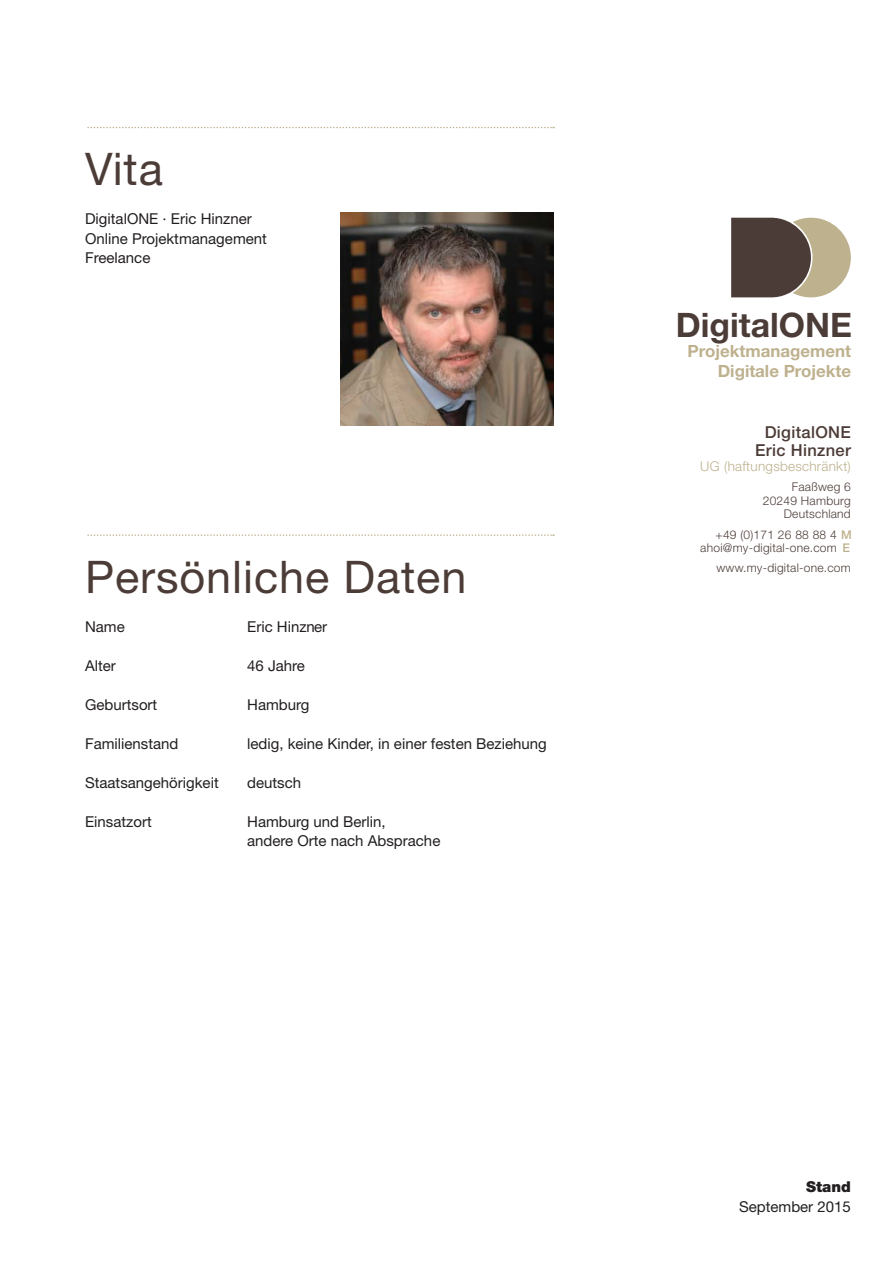
<style>
.page{position:relative;width:893px;height:1263px;background:#fff}
.page>*{position:absolute;margin:0;border:0;box-sizing:border-box;transform-origin:0 0}
.t1{font:45px "Helvetica Neue";letter-spacing:.02em;color:#4c3c37}
.t2{font:700 33.75px "Helvetica Neue";color:#4c3c37}
.t3{font:700 16.8px/20px "Helvetica Neue";color:#beb18e;text-align:right}
.t4{font:500 16.5px/18px "Helvetica Neue";letter-spacing:.02em;color:#4c3c37;text-align:center}
.t5{font:15px/19.5px "Helvetica Neue";color:#231f20}
.t6{font:900 15px "Helvetica Neue";color:#231f20}
.t7{font:300 13.5px "Helvetica Neue";letter-spacing:.02em;color:#beb18e}
.t8{font:300 12px/13.5px "Helvetica Neue";letter-spacing:.02em;color:#4c3c37;text-align:right}
.t9{font:500 12px "Helvetica Neue";color:#beb18e}
.s1{font-weight:500;color:#beb18e}
</style>
<div class="page">
<svg style="left:88px;top:534px;width:466px;height:2px"></svg>
<svg style="left:88px;top:127px;width:466px;height:1px"></svg>
<img style="left:340px;top:213px;width:213px;height:212px">
<svg style="left:792px;top:218px;width:58px;height:79px"></svg>
<div style="left:731px;top:218px;width:80px;height:79px;background:#4c3c37;border-radius:40px"></div>
<h1 class="t1" style="left:85px;top:153px;width:79px">Vita</h1>
<p class="t5" style="left:85px;top:211px;width:183px">DigitalONE · Eric Hinzner<br>Online Projektmanagement<br>Freelance</p>
<h1 class="t1" style="left:85px;top:561px;width:383px">Persönliche Daten</h1>
<p class="t5" style="left:85px;top:618px;width:41px">Name</p>
<p class="t5" style="left:247px;top:618px;width:81px">Eric Hinzner</p>
<p class="t5" style="left:85px;top:657px;width:32px">Alter</p>
<p class="t5" style="left:247px;top:657px;width:59px">46 Jahre</p>
<p class="t5" style="left:85px;top:696px;width:74px">Geburtsort</p>
<p class="t5" style="left:247px;top:696px;width:64px">Hamburg</p>
<p class="t5" style="left:85px;top:735px;width:95px">Familienstand</p>
<p class="t5" style="left:247px;top:735px;width:301px">ledig, keine Kinder, in einer festen Beziehung</p>
<p class="t5" style="left:85px;top:774px;width:135px">Staatsangehörigkeit</p>
<p class="t5" style="left:247px;top:774px;width:55px">deutsch</p>
<p class="t5" style="left:85px;top:813px;width:68px">Einsatzort</p>
<p class="t5" style="left:247px;top:813px;width:195px">Hamburg und Berlin,<br>andere Orte nach Absprache</p>
<h2 class="t2" style="left:675px;top:313px;width:178px">DigitalONE</h2>
<p class="t3" style="left:687px;top:343px;width:165px">Projektmanagement<br>Digitale Projekte</p>
<p class="t4" style="left:755px;top:425px;width:97px">DigitalONE<br>Eric Hinzner</p>
<p class="t7" style="left:700px;top:461px;width:152px">UG (haftungsbeschränkt)</p>
<p class="t8" style="left:762px;top:481px;width:90px">Faaßweg 6<br>20249 Hamburg<br>Deutschland</p>
<p class="t8" style="left:700px;top:529px;width:153px;text-align:left;text-indent:15px">+49 (0)171 26 88 88 4 <span class="s1">M </span>ahoi@my-digital-one.com</p>
<p class="t8" style="left:716px;top:562px;width:136px">www.my-digital-one.com</p>
<p class="t9" style="left:842px;top:544px;width:9px">E</p>
<p class="t6" style="left:806px;top:1182px;width:46px">Stand</p>
<p class="t5" style="left:739px;top:1198px;width:113px">September 2015</p>
</div>
